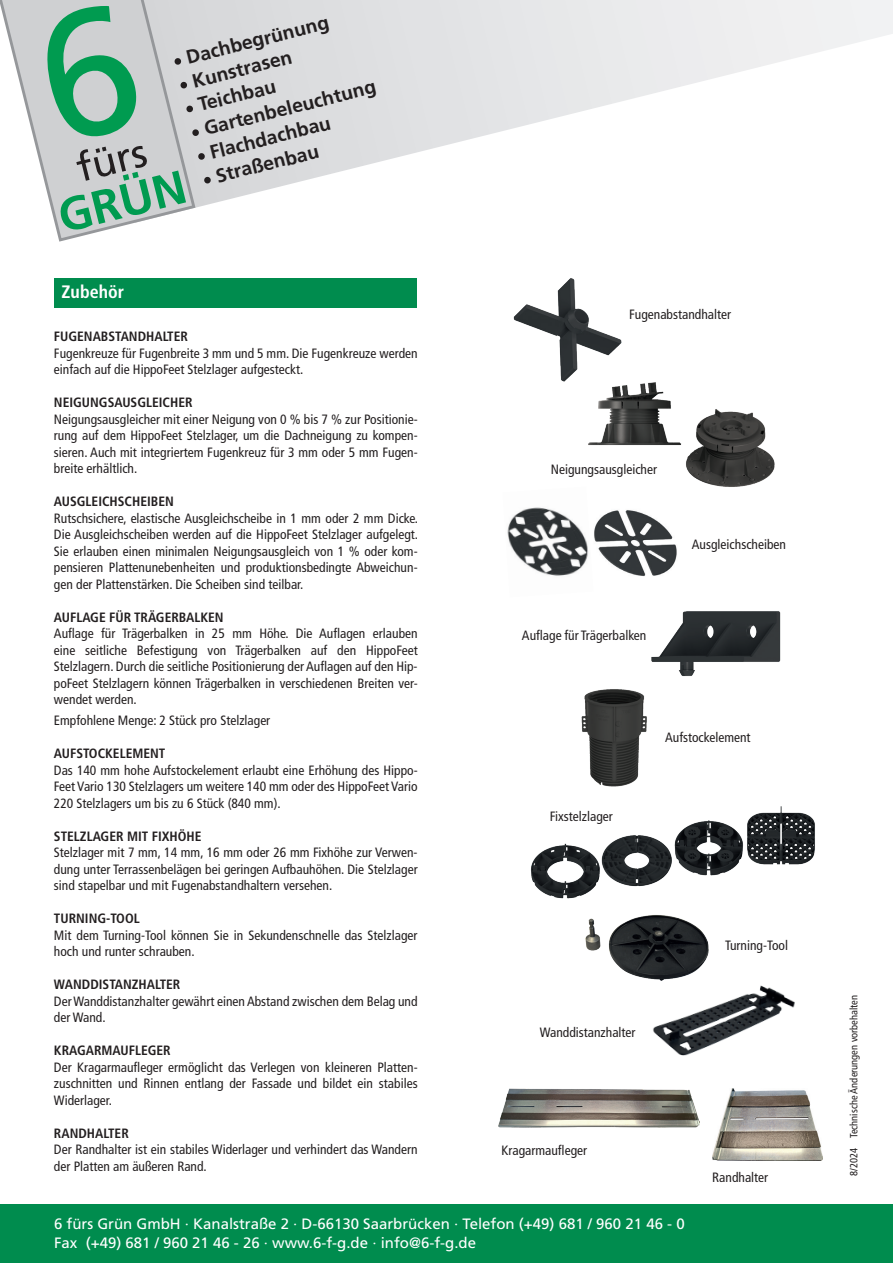
<style>
.page{position:relative;width:893px;height:1263px;background:#fff}
.page>*{position:absolute;margin:0;border:0;box-sizing:border-box;transform-origin:0 0}
.t1{font:700 19.35px/24.5px "Frutiger LT Pro";color:#231f20}
.t2{font:700 condensed 18px "Frutiger LT Pro";color:#fff}
.t3{font:15px/19.5px "Frutiger LT Pro";color:#fff}
.t4{font:condensed 13.5px/16.5px "Frutiger LT Pro";color:#231f20;text-align:justify}
.t5{font:700 condensed 13.5px "Frutiger LT Pro";color:#231f20}
.t6{font:condensed 10.5px "Frutiger LT Pro";color:#231f20}
</style>
<div class="page">
<img style="left:513px;top:278px;width:109px;height:104px">
<img style="left:594px;top:510px;width:83px;height:67px">
<div style="left:54px;top:278px;width:363px;height:29px;background:#008c4e"></div>
<div style="left:0;top:1204px;width:893px;height:59px;background:#008c4e"></div>
<svg style="left:197px;top:0;width:696px;height:204px"></svg>
<svg style="left:0;top:0;width:197px;height:242px"></svg>
<svg style="left:43px;top:5px;width:168px;height:226px;background:#a6c4b7"></svg>
<img style="left:585px;top:915px;width:124px;height:63px">
<img style="left:643px;top:960px;width:152px;height:96px">
<img style="left:564px;top:368px;width:92px;height:77px">
<img style="left:638px;top:386px;width:137px;height:127px">
<img style="left:651px;top:611px;width:130px;height:65px">
<img style="left:581px;top:689px;width:66px;height:98px">
<img style="left:507px;top:507px;width:82px;height:69px">
<img style="left:601px;top:835px;width:71px;height:52px">
<img style="left:531px;top:843px;width:69px;height:56px">
<img style="left:747px;top:806px;width:68px;height:59px">
<img style="left:674px;top:820px;width:69px;height:56px">
<img style="left:499px;top:1089px;width:200px;height:39px">
<img style="left:712px;top:1089px;width:110px;height:72px">
<h1 class="t1" style="left:184px;top:46px;width:178px;rotate:-14deg">Dachbegrünung<br>Kunstrasen<br>Teichbau<br>Gartenbeleuchtung<br>Flachdachbau<br>Straßenbau</h1>
<h2 class="t2" style="left:62px;top:281px;width:64px">Zubehör</h2>
<p class="t5" style="left:54px;top:329px;width:136px">FUGENABSTANDHALTER</p>
<p class="t4" style="left:54px;top:345px;width:365px">Fugenkreuze für Fugenbreite 3 mm und 5 mm. Die Fugenkreuze werden einfach auf die HippoFeet Stelzlager aufgesteckt.</p>
<p class="t5" style="left:54px;top:395px;width:140px">NEIGUNGSAUSGLEICHER</p>
<p class="t4" style="left:54px;top:411px;width:365px">Neigungsausgleicher mit einer Neigung von 0 % bis 7 % zur Positionie&shy;rung auf dem HippoFeet Stelzlager, um die Dachneigung zu kompen&shy;sieren. Auch mit integriertem Fugenkreuz für 3 mm oder 5 mm Fugen&shy;breite erhältlich.</p>
<p class="t5" style="left:54px;top:493px;width:121px">AUSGLEICHSCHEIBEN</p>
<p class="t4" style="left:54px;top:510px;width:366px">Rutschsichere, elastische Ausgleichscheibe in 1 mm oder 2 mm Dicke.<br>Die Ausgleichscheiben werden auf die HippoFeet Stelzlager aufgelegt.<br>Sie erlauben einen minimalen Neigungsausgleich von 1 % oder kom&shy;pensieren Plattenunebenheiten und produktionsbedingte Abweichun&shy;gen der Plattenstärken. Die Scheiben sind teilbar.</p>
<p class="t5" style="left:54px;top:609px;width:171px">AUFLAGE FÜR TRÄGERBALKEN</p>
<p class="t4" style="left:54px;top:625px;width:365px">Auflage für Trägerbalken in 25 mm Höhe. Die Auflagen erlauben eine seitliche Befestigung von Trägerbalken auf den HippoFeet Stelzlagern. Durch die seitliche Positionierung der Auflagen auf den Hip&shy;poFeet Stelzlagern können Trägerbalken in verschiedenen Breiten ver&shy;wendet werden.</p>
<p class="t4" style="left:54px;top:712px;width:218px">Empfohlene Menge: 2 Stück pro Stelzlager</p>
<p class="t5" style="left:54px;top:746px;width:113px">AUFSTOCKELEMENT</p>
<p class="t4" style="left:54px;top:762px;width:365px">Das 140 mm hohe Aufstockelement erlaubt eine Erhöhung des Hippo-Feet Vario 130 Stelzlagers um weitere 140 mm oder des HippoFeet Vario 220 Stelzlagers um bis zu 6 Stück (840 mm).</p>
<p class="t5" style="left:54px;top:828px;width:149px">STELZLAGER MIT FIXHÖHE</p>
<p class="t4" style="left:54px;top:844px;width:365px">Stelzlager mit 7 mm, 14 mm, 16 mm oder 26 mm Fixhöhe zur Verwen&shy;dung unter Terrassenbelägen bei geringen Aufbauhöhen. Die Stelzlager sind stapelbar und mit Fugenabstandhaltern versehen.</p>
<p class="t5" style="left:54px;top:910px;width:87px">TURNING-TOOL</p>
<p class="t4" style="left:54px;top:927px;width:365px">Mit dem Turning-Tool können Sie in Sekundenschnelle das Stelzlager hoch und runter schrauben.</p>
<p class="t5" style="left:54px;top:976px;width:128px">WANDDISTANZHALTER</p>
<p class="t4" style="left:54px;top:993px;width:365px">Der Wanddistanzhalter gewährt einen Abstand zwischen dem Belag und der Wand.</p>
<p class="t5" style="left:54px;top:1042px;width:118px">KRAGARMAUFLEGER</p>
<p class="t4" style="left:54px;top:1059px;width:365px">Der Kragarmaufleger ermöglicht das Verlegen von kleineren Platten&shy;zuschnitten und Rinnen entlang der Fassade und bildet ein stabiles Widerlager.</p>
<p class="t5" style="left:54px;top:1125px;width:76px">RANDHALTER</p>
<p class="t4" style="left:54px;top:1141px;width:365px">Der Randhalter ist ein stabiles Widerlager und verhindert das Wandern der Platten am äußeren Rand.</p>
<p class="t4" style="left:629px;top:306px;width:103px">Fugenabstandhalter</p>
<p class="t4" style="left:551px;top:461px;width:108px">Neigungsausgleicher</p>
<p class="t4" style="left:522px;top:627px;width:126px">Auflage für Trägerbalken</p>
<p class="t4" style="left:692px;top:536px;width:96px">Ausgleichscheiben</p>
<p class="t4" style="left:550px;top:808px;width:64px">Fixstelzlager</p>
<p class="t4" style="left:665px;top:729px;width:87px">Aufstockelement</p>
<p class="t4" style="left:540px;top:1024px;width:97px">Wanddistanzhalter</p>
<p class="t4" style="left:501px;top:1142px;width:87px">Kragarmaufleger</p>
<p class="t4" style="left:725px;top:937px;width:65px">Turning-Tool</p>
<p class="t4" style="left:712px;top:1169px;width:57px">Randhalter</p>
<p class="t3" style="left:54px;top:1214px;width:632px">6 fürs Grün GmbH · Kanalstraße 2 · D-66130 Saarbrücken · Telefon (+49) 681 / 960 21 46 - 0<br>Fax (+49) 681 / 960 21 46 - 26 · www.6-f-g.de · info@6-f-g.de</p>
<p class="t6" style="left:848px;top:1176px;width:182px;rotate:-90deg">8/2024 Technische Änderungen vorbehalten</p>
</div>
